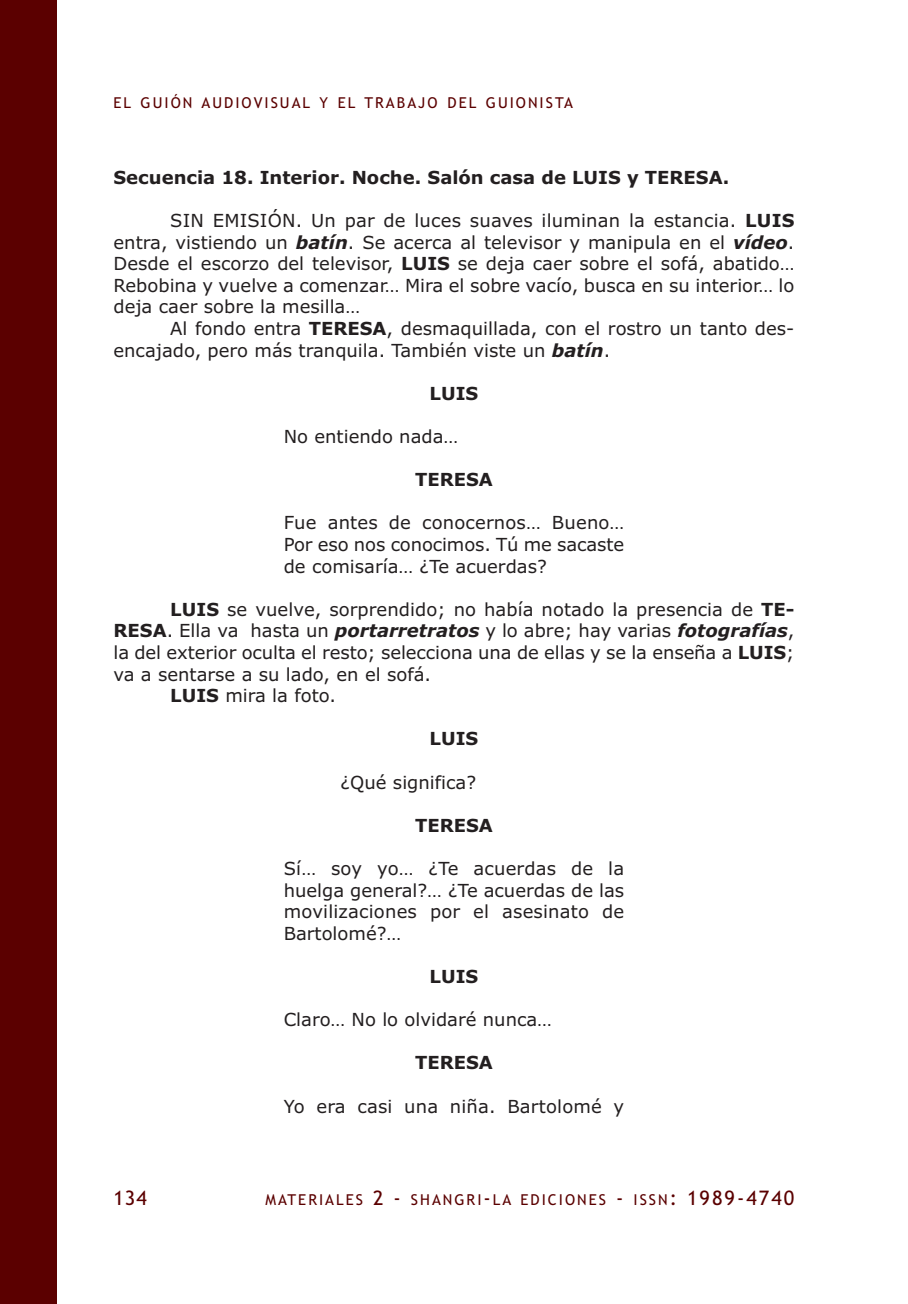
<style>
.page{position:relative;width:908px;height:1304px;background:#fff}
.page>*{position:absolute;margin:0;border:0;box-sizing:border-box;transform-origin:0 0}
.t1{font:20px "Trebuchet MS";color:#5b0000}
.t2{font:18px/21.6px "Verdana";color:#231f20;text-align:justify}
.t3{font:700 18px "Verdana";color:#231f20}
.t4{font:15px "Trebuchet MS";letter-spacing:.135em;color:#5b0000}
.s1{font-weight:700}
.s2{font-weight:700;font-style:italic}
.s3{font-size:20px}
</style>
<div class="page">
<div style="left:0;top:0;width:57px;height:1304px;background:#5b0000"></div>
<p class="t4" style="left:113px;top:94px;width:461px">EL GUIÓN AUDIOVISUAL Y EL TRABAJO DEL GUIONISTA</p>
<p class="t3" style="left:113px;top:167px;width:617px">Secuencia 18. Interior. Noche. Salón casa de LUIS y TERESA.</p>
<p class="t2" style="left:113px;top:210px;width:682px;text-indent:57px">SIN EMISIÓN. Un par de luces suaves iluminan la estancia. <span class="s1">LUIS </span>entra, vistiendo un <span class="s2">batín</span>. Se acerca al televisor y manipula en el <span class="s2">vídeo</span>.<br>Desde el escorzo del televisor, <span class="s1">LUIS</span> se deja caer sobre el sofá, abatido… Rebobina y vuelve a comenzar… Mira el sobre vacío, busca en su interior… lo deja caer sobre la mesilla…</p>
<p class="t2" style="left:113px;top:318px;width:682px;text-indent:57px">Al fondo entra <span class="s1">TERESA</span>, desmaquillada, con el rostro un tanto des&shy;encajado, pero más tranquila. También viste un <span class="s2">batín</span>.</p>
<p class="t3" style="left:429px;top:383px;width:50px">LUIS</p>
<p class="t2" style="left:283px;top:426px;width:176px">No entiendo nada…</p>
<p class="t3" style="left:415px;top:470px;width:79px">TERESA</p>
<p class="t2" style="left:283px;top:512px;width:342px">Fue antes de conocernos… Bueno… Por eso nos conocimos. Tú me sacaste de comisaría… ¿Te acuerdas?</p>
<p class="t2" style="left:170px;top:599px;width:625px"><span class="s1">LUIS</span> se vuelve, sorprendido; no había notado la presencia de <span class="s1">TE-</span></p>
<p class="t2" style="left:113px;top:620px;width:682px"><span class="s1">RESA</span>. Ella va hasta un <span class="s2">portarretratos</span> y lo abre; hay varias <span class="s2">fotografías</span>,</p>
<p class="t2" style="left:113px;top:642px;width:682px">la del exterior oculta el resto; selecciona una de ellas y se la enseña a <span class="s1">LUIS</span>;</p>
<p class="t2" style="left:113px;top:664px;width:319px">va a sentarse a su lado, en el sofá.</p>
<p class="t2" style="left:170px;top:685px;width:167px"><span class="s1">LUIS</span> mira la foto.</p>
<p class="t3" style="left:429px;top:729px;width:50px">LUIS</p>
<p class="t2" style="left:340px;top:772px;width:137px">¿Qué significa?</p>
<p class="t3" style="left:415px;top:815px;width:79px">TERESA</p>
<p class="t2" style="left:283px;top:858px;width:342px">Sí… soy yo… ¿Te acuerdas de la huelga general?… ¿Te acuerdas de las movilizaciones por el asesinato de Bartolomé?…</p>
<p class="t3" style="left:429px;top:966px;width:50px">LUIS</p>
<p class="t2" style="left:283px;top:1009px;width:270px">Claro… No lo olvidaré nunca…</p>
<p class="t3" style="left:415px;top:1053px;width:79px">TERESA</p>
<p class="t2" style="left:283px;top:1096px;width:342px">Yo era casi una niña. Bartolomé y</p>
<p class="t1" style="left:113px;top:1187px;width:35px">134</p>
<p class="t4" style="left:265px;top:1191px;width:530px">MATERIALES <span class="s3">2 -</span> SHANGRI<span class="s3">-</span>LA EDICIONES <span class="s3">-</span> ISSN<span class="s3">: 1989-4740</span></p>
</div>
